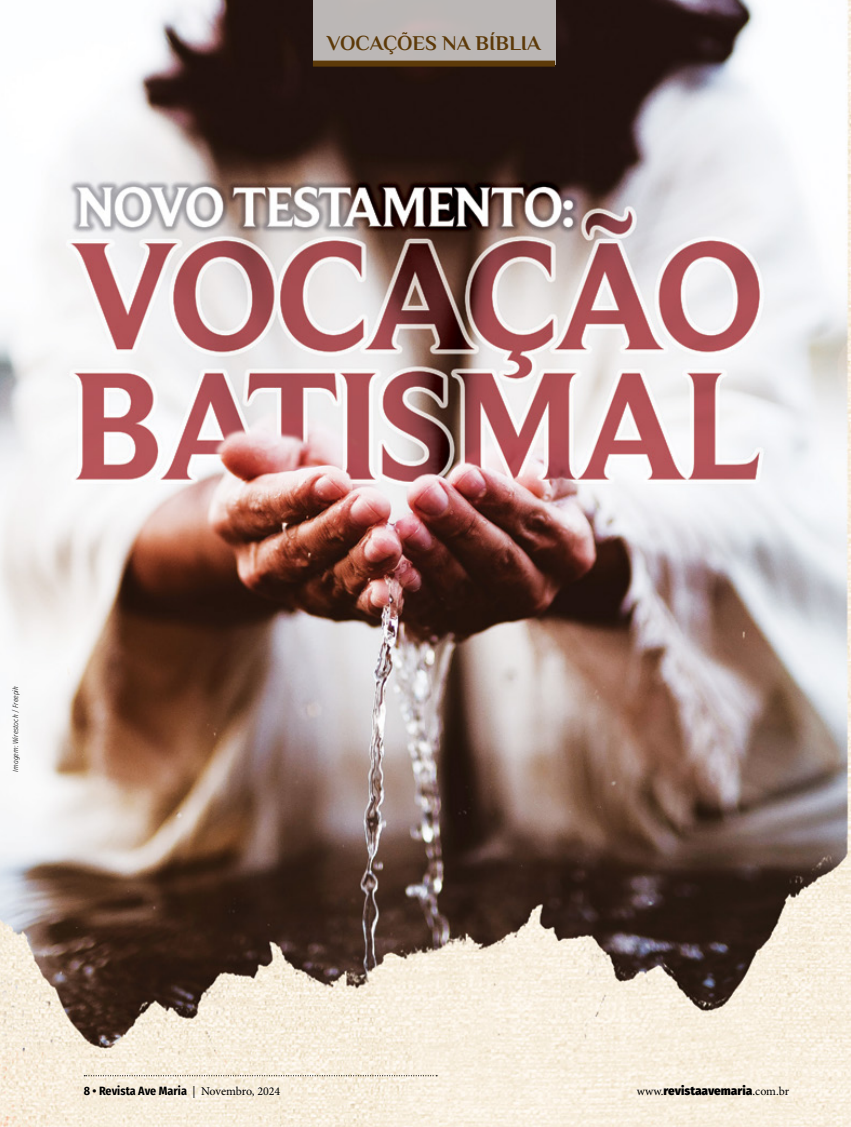
<style>
.page{position:relative;width:851px;height:1127px;background:#fff}
.page>*{position:absolute;margin:0;border:0;box-sizing:border-box;transform-origin:0 0}
.t1{font:700 21px "Philosopher";color:#5d3a09}
.t2{font:700 12px "Fira Sans Condensed";color:#000}
.t3{font:900 12px "Fira Sans";color:#000}
.t4{font:italic 300 7.5px "Fira Sans Condensed";color:#000}
.s1{font-family:"Minion Pro";font-weight:400}
</style>
<div class="page">
<img style="left:0;top:0;width:850px;height:1127px">
<div style="left:313px;top:0;width:242px;height:65px;background:#bbb7b6"></div>
<div style="left:313px;top:61px;width:242px;height:6px;background:#5d3a09"></div>
<svg style="left:84px;top:1075px;width:353px;height:1px"></svg>
<h1 class="t1" style="left:327px;top:32px;width:215px">VOCAÇÕES NA BÍBLIA</h1>
<p class="t4" style="left:10px;top:772px;width:87px;rotate:-90deg">Imagem: Wirestock / Freepik</p>
<p class="t2" style="left:84px;top:1081px;width:198px">8 • Revista Ave Maria <span class="s1">| Novembro, 2024</span></p>
<p class="t3" style="left:636px;top:1080px;width:154px"><span class="s1">www.</span>revistaavemaria<span class="s1">.com.br</span></p>
</div>
